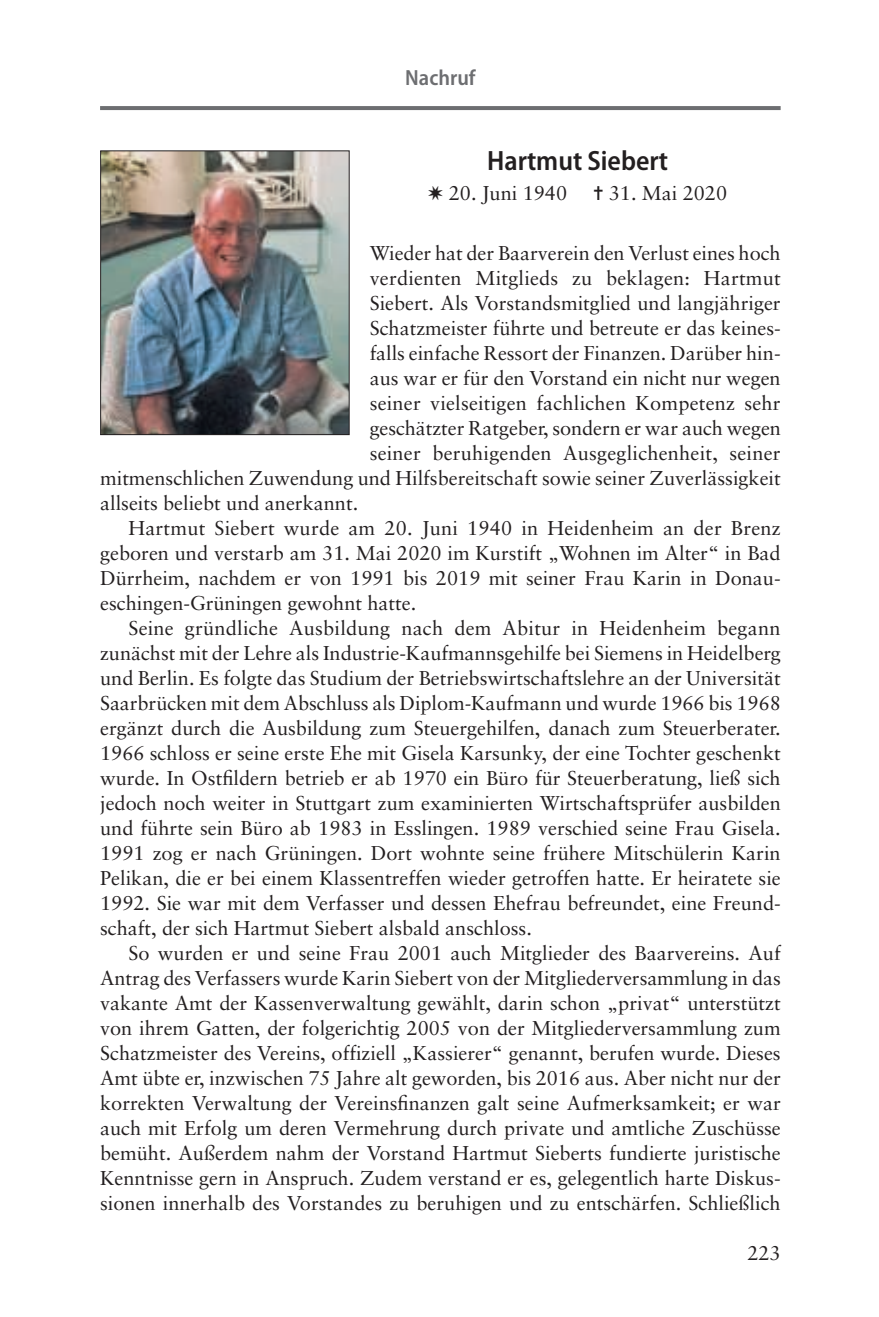
<style>
.page{position:relative;width:879px;height:1317px;background:#fff}
.page>*{position:absolute;margin:0;border:0;box-sizing:border-box;transform-origin:0 0}
.t1{font:600 semi-condensed 28px "Myriad Pro";color:#231f20}
.t2{font:600 semi-condensed 22px "Myriad Pro";color:#6d6e71}
.t3{font:20px "Sabon";color:#231f20}
</style>
<div class="page">
<img style="left:100px;top:106px;width:681px;height:330px">
<p class="t2" style="left:405px;top:67px;width:72px">Nachruf</p>
<h1 class="t1" style="left:487px;top:146px;width:182px">Hartmut Siebert</h1>
<p class="t3" style="left:428px;top:185px;width:141px">✷ 20. Juni 1940</p>
<p class="t3" style="left:593px;top:185px;width:135px">✝ 31. Mai 2020</p>
<p class="t3" style="left:370px;top:245px;width:412px">Wieder hat der Baarverein den Verlust eines hoch</p>
<p class="t3" style="left:370px;top:270px;width:412px">verdienten Mitglieds zu beklagen: Hartmut</p>
<p class="t3" style="left:370px;top:295px;width:412px">Siebert. Als Vorstandsmitglied und langjähriger</p>
<p class="t3" style="left:370px;top:320px;width:412px">Schatzmeister führte und betreute er das keines-</p>
<p class="t3" style="left:370px;top:345px;width:412px">falls einfache Ressort der Finanzen. Darüber hin-</p>
<p class="t3" style="left:370px;top:370px;width:412px">aus war er für den Vorstand ein nicht nur wegen</p>
<p class="t3" style="left:370px;top:395px;width:412px">seiner vielseitigen fachlichen Kompetenz sehr</p>
<p class="t3" style="left:370px;top:420px;width:413px">geschätzter Ratgeber, sondern er war auch wegen</p>
<p class="t3" style="left:370px;top:445px;width:412px">seiner beruhigenden Ausgeglichenheit, seiner</p>
<p class="t3" style="left:100px;top:470px;width:682px">mitmenschlichen Zuwendung und Hilfsbereitschaft sowie seiner Zuverlässigkeit</p>
<p class="t3" style="left:100px;top:495px;width:260px">allseits beliebt und anerkannt.</p>
<p class="t3" style="left:128px;top:520px;width:653px">Hartmut Siebert wurde am 20. Juni 1940 in Heidenheim an der Brenz</p>
<p class="t3" style="left:100px;top:545px;width:682px">geboren und verstarb am 31. Mai 2020 im Kurstift „Wohnen im Alter“ in Bad</p>
<p class="t3" style="left:100px;top:570px;width:682px">Dürrheim, nachdem er von 1991 bis 2019 mit seiner Frau Karin in Donau-</p>
<p class="t3" style="left:100px;top:595px;width:318px">eschingen-Grüningen gewohnt hatte.</p>
<p class="t3" style="left:128px;top:620px;width:653px">Seine gründliche Ausbildung nach dem Abitur in Heidenheim begann</p>
<p class="t3" style="left:100px;top:645px;width:682px">zunächst mit der Lehre als Industrie-Kaufmannsgehilfe bei Siemens in Heidelberg</p>
<p class="t3" style="left:100px;top:670px;width:682px">und Berlin. Es folgte das Studium der Betriebswirtschaftslehre an der Universität</p>
<p class="t3" style="left:100px;top:695px;width:682px">Saarbrücken mit dem Abschluss als Diplom-Kaufmann und wurde 1966 bis 1968</p>
<p class="t3" style="left:100px;top:720px;width:682px">ergänzt durch die Ausbildung zum Steuergehilfen, danach zum Steuerberater.</p>
<p class="t3" style="left:100px;top:745px;width:682px">1966 schloss er seine erste Ehe mit Gisela Karsunky, der eine Tochter geschenkt</p>
<p class="t3" style="left:100px;top:770px;width:682px">wurde. In Ostfildern betrieb er ab 1970 ein Büro für Steuerberatung, ließ sich</p>
<p class="t3" style="left:100px;top:795px;width:682px">jedoch noch weiter in Stuttgart zum examinierten Wirtschaftsprüfer ausbilden</p>
<p class="t3" style="left:100px;top:820px;width:682px">und führte sein Büro ab 1983 in Esslingen. 1989 verschied seine Frau Gisela.</p>
<p class="t3" style="left:100px;top:845px;width:682px">1991 zog er nach Grüningen. Dort wohnte seine frühere Mitschülerin Karin</p>
<p class="t3" style="left:100px;top:870px;width:682px">Pelikan, die er bei einem Klassentreffen wieder getroffen hatte. Er heiratete sie</p>
<p class="t3" style="left:100px;top:895px;width:682px">1992. Sie war mit dem Verfasser und dessen Ehefrau befreundet, eine Freund-</p>
<p class="t3" style="left:100px;top:920px;width:433px">schaft, der sich Hartmut Siebert alsbald anschloss.</p>
<p class="t3" style="left:128px;top:945px;width:653px">So wurden er und seine Frau 2001 auch Mitglieder des Baarvereins. Auf</p>
<p class="t3" style="left:100px;top:970px;width:682px">Antrag des Verfassers wurde Karin Siebert von der Mitgliederversammlung in das</p>
<p class="t3" style="left:100px;top:995px;width:682px">vakante Amt der Kassenverwaltung gewählt, darin schon „privat“ unterstützt</p>
<p class="t3" style="left:100px;top:1020px;width:682px">von ihrem Gatten, der folgerichtig 2005 von der Mitgliederversammlung zum</p>
<p class="t3" style="left:100px;top:1045px;width:682px">Schatzmeister des Vereins, offiziell „Kassierer“ genannt, berufen wurde. Dieses</p>
<p class="t3" style="left:100px;top:1070px;width:682px">Amt übte er, inzwischen 75 Jahre alt geworden, bis 2016 aus. Aber nicht nur der</p>
<p class="t3" style="left:100px;top:1095px;width:682px">korrekten Verwaltung der Vereinsfinanzen galt seine Aufmerksamkeit; er war</p>
<p class="t3" style="left:100px;top:1120px;width:682px">auch mit Erfolg um deren Vermehrung durch private und amtliche Zuschüsse</p>
<p class="t3" style="left:100px;top:1145px;width:682px">bemüht. Außerdem nahm der Vorstand Hartmut Sieberts fundierte juristische</p>
<p class="t3" style="left:100px;top:1170px;width:682px">Kenntnisse gern in Anspruch. Zudem verstand er es, gelegentlich harte Diskus-</p>
<p class="t3" style="left:100px;top:1195px;width:682px">sionen innerhalb des Vorstandes zu beruhigen und zu entschärfen. Schließlich</p>
<p class="t3" style="left:747px;top:1245px;width:35px">223</p>
</div>
